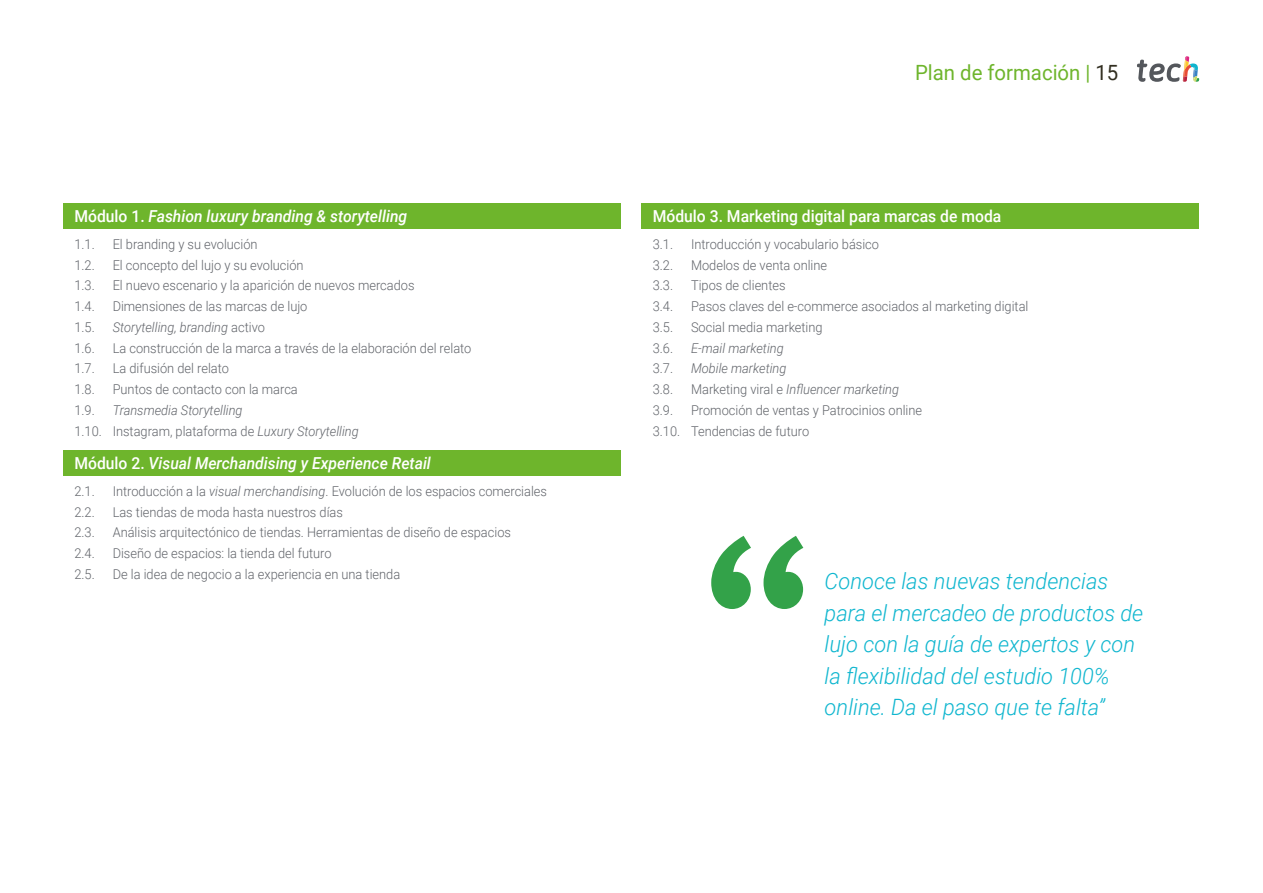
<style>
.page{position:relative;width:1263px;height:893px;background:#fff}
.page>*{position:absolute;margin:0;border:0;box-sizing:border-box;transform-origin:0 0}
.t1{font:italic 300 22.5px/31.5px "Roboto";color:#0fb6cf}
.t2{font:21px "Roboto";color:#6eb52c}
.t3{font:italic 500 16.5px "Roboto";color:#fff;scale:.95 1}
.t4{font:500 16.5px "Roboto";color:#fff;scale:.95 1}
.t5{font:300 13.5px/20.7px "Roboto";color:#61646a;scale:.95 1}
.t6{font:italic 300 13.5px/20.7px "Roboto";color:#61646a;scale:.95 1}
.s1{font-style:normal}
.s2{font-style:italic}
.s3{color:#312e20}
</style>
<div class="page">
<div style="left:63px;top:203px;width:558px;height:25px;background:#6eb52c"></div>
<div style="left:63px;top:450px;width:558px;height:25px;background:#6eb52c"></div>
<div style="left:642px;top:203px;width:557px;height:25px;background:#6eb52c"></div>
<svg style="left:1137px;top:56px;width:62px;height:26px"></svg>
<svg style="left:711px;top:536px;width:92px;height:73px"></svg>
<p class="t3" style="left:74px;top:204px;width:352px"><span class="s1">Módulo 1.</span> Fashion luxury branding &amp; storytelling</p>
<p class="t5" style="left:74px;top:233px;width:23px">1.1.</p>
<p class="t5" style="left:113px;top:233px;width:154px">El branding y su evolución</p>
<p class="t5" style="left:74px;top:254px;width:23px">1.2.</p>
<p class="t5" style="left:113px;top:254px;width:202px">El concepto del lujo y su evolución</p>
<p class="t5" style="left:74px;top:275px;width:23px">1.3.</p>
<p class="t5" style="left:113px;top:275px;width:319px">El nuevo escenario y la aparición de nuevos mercados</p>
<p class="t5" style="left:74px;top:296px;width:23px">1.4.</p>
<p class="t5" style="left:113px;top:296px;width:207px">Dimensiones de las marcas de lujo</p>
<p class="t5" style="left:74px;top:316px;width:23px">1.5.</p>
<p class="t6" style="left:113px;top:316px;width:162px">Storytelling, branding <span class="s1">activo</span></p>
<p class="t5" style="left:74px;top:337px;width:23px">1.6.</p>
<p class="t5" style="left:113px;top:337px;width:379px">La construcción de la marca a través de la elaboración del relato</p>
<p class="t5" style="left:74px;top:358px;width:23px">1.7.</p>
<p class="t5" style="left:113px;top:358px;width:124px">La difusión del relato</p>
<p class="t5" style="left:74px;top:379px;width:23px">1.8.</p>
<p class="t5" style="left:113px;top:379px;width:196px">Puntos de contacto con la marca</p>
<p class="t5" style="left:74px;top:399px;width:23px">1.9.</p>
<p class="t6" style="left:74px;top:399px;width:301px;text-indent:38px">Transmedia Storytelling<br><span class="s1">1.10. Instagram, plataforma de</span> Luxury Storytelling</p>
<p class="t3" style="left:74px;top:451px;width:377px"><span class="s1">Módulo 2.</span> Visual Merchandising y Experience Retail</p>
<p class="t5" style="left:74px;top:480px;width:23px">2.1.</p>
<p class="t5" style="left:113px;top:480px;width:459px">Introducción a la <span class="s2">visual merchandising</span>. Evolución de los espacios comerciales</p>
<p class="t5" style="left:74px;top:501px;width:23px">2.2.</p>
<p class="t5" style="left:113px;top:501px;width:244px">Las tiendas de moda hasta nuestros días</p>
<p class="t5" style="left:74px;top:522px;width:23px">2.3.</p>
<p class="t5" style="left:113px;top:522px;width:421px">Análisis arquitectónico de tiendas. Herramientas de diseño de espacios</p>
<p class="t5" style="left:74px;top:543px;width:23px">2.4.</p>
<p class="t5" style="left:113px;top:543px;width:232px">Diseño de espacios: la tienda del futuro</p>
<p class="t5" style="left:74px;top:563px;width:23px">2.5.</p>
<p class="t5" style="left:113px;top:563px;width:304px">De la idea de negocio a la experiencia en una tienda</p>
<h2 class="t2" style="left:915px;top:57px;width:205px">Plan de formación | <span class="s3">15</span></h2>
<p class="t4" style="left:653px;top:204px;width:368px">Módulo 3. Marketing digital para marcas de moda</p>
<p class="t5" style="left:653px;top:233px;width:23px">3.1.</p>
<p class="t5" style="left:691px;top:233px;width:199px">Introducción y vocabulario básico</p>
<p class="t5" style="left:653px;top:254px;width:23px">3.2.</p>
<p class="t5" style="left:691px;top:254px;width:145px">Modelos de venta online</p>
<p class="t5" style="left:653px;top:275px;width:23px">3.3.</p>
<p class="t5" style="left:691px;top:275px;width:101px">Tipos de clientes</p>
<p class="t5" style="left:653px;top:296px;width:23px">3.4.</p>
<p class="t5" style="left:691px;top:296px;width:357px">Pasos claves del e-commerce asociados al marketing digital</p>
<p class="t5" style="left:653px;top:316px;width:23px">3.5.</p>
<p class="t5" style="left:691px;top:316px;width:140px">Social media marketing</p>
<p class="t5" style="left:653px;top:337px;width:23px">3.6.</p>
<p class="t6" style="left:691px;top:337px;width:99px">E-mail marketing</p>
<p class="t5" style="left:653px;top:358px;width:23px">3.7.</p>
<p class="t6" style="left:691px;top:358px;width:102px">Mobile marketing</p>
<p class="t5" style="left:653px;top:379px;width:23px">3.8.</p>
<p class="t6" style="left:691px;top:379px;width:221px"><span class="s1">Marketing viral e</span> Influencer marketing</p>
<p class="t5" style="left:653px;top:399px;width:23px">3.9.</p>
<p class="t5" style="left:653px;top:399px;width:285px;text-indent:38px">Promoción de ventas y Patrocinios online<br>3.10. Tendencias de futuro</p>
<h1 class="t1" style="left:825px;top:565px;width:320px">Conoce las nuevas tendencias para el mercadeo de productos de lujo con la guía de expertos y con la flexibilidad del estudio 100% online. Da el paso que te falta”</h1>
</div>
